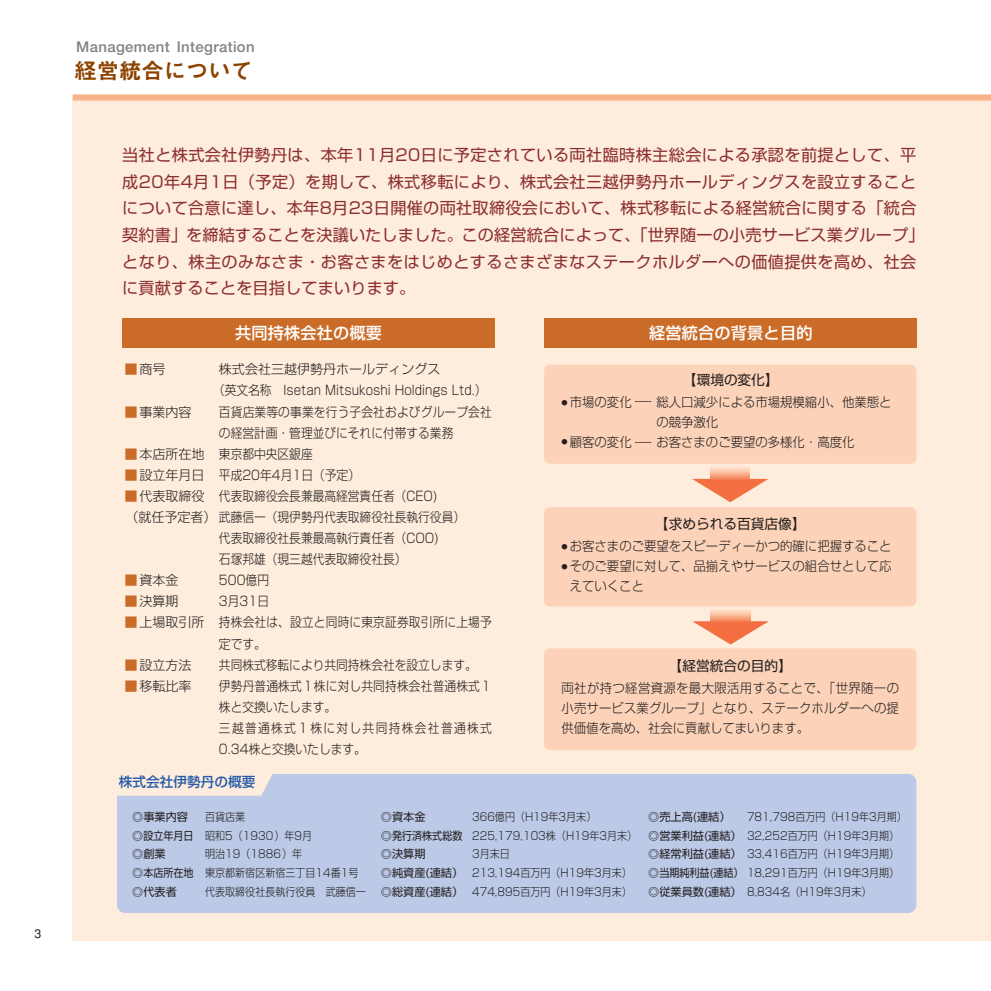
<style>
.page{position:relative;width:991px;height:991px;background:#fff}
.page>*{position:absolute;margin:0;border:0;box-sizing:border-box;transform-origin:0 0}
.t1{font:22.4px "Midashi Go MB31";color:#8d4300}
.t2{font:16.1px/26.6px "Shin Go";letter-spacing:.025em;color:#8c2f2f}
.t3{font:500 16.1px "Shin Go";letter-spacing:.015em;color:#fff}
.t4{font:700 14.88px "Futo Go B101";letter-spacing:.025em;color:#808285}
.t5{font:13.65px "Shin Go";color:#231f20}
.t6{font:500 13.65px "Shin Go";color:#275caa}
.t7{font:300 12.95px/21px "Shin Go";color:#231f20;scale:.9 1}
.t8{font:300 12.95px/19.8px "Shin Go";color:#231f20;scale:.95 1}
.t9{font:300 12.95px/21px "Shin Go";color:#231f20}
.t10{font:500 12.42px "Gothic BBB";color:#231f20}
.t11{font:300 11.2px/18.6px "Shin Go";color:#231f20;scale:.9 1}
.t12{font:11.2px/18.6px "Shin Go";color:#231f20}
.s1{color:#ca6c28}
.s2{font-weight:300}
</style>
<div class="page">
<div style="left:73px;top:97px;width:917px;height:844px;background:#feeddc"></div>
<div style="left:73px;top:94px;width:917px;height:7px;background:#f9b38a"></div>
<div style="left:122px;top:318px;width:372px;height:30px;background:#ca6c28"></div>
<div style="left:544px;top:318px;width:372px;height:30px;background:#ca6c28"></div>
<div style="left:117px;top:774px;width:799px;height:139px;background:#bccae7;border-radius:8px"></div>
<div style="left:117px;top:774px;width:156px;height:21px;background:#feeddc"></div>
<div style="left:544px;top:364px;width:372px;height:100px;background:#fcd3b9;border-radius:6px"></div>
<div style="left:544px;top:507px;width:372px;height:99px;background:#fcd3b9;border-radius:6px"></div>
<div style="left:544px;top:648px;width:372px;height:102px;background:#fcd3b9;border-radius:6px"></div>
<svg style="left:635px;top:401px;width:17px;height:1px"></svg>
<svg style="left:635px;top:442px;width:17px;height:1px"></svg>
<svg style="left:692px;top:479px;width:76px;height:23px"></svg>
<svg style="left:710px;top:467px;width:40px;height:13px"></svg>
<svg style="left:692px;top:621px;width:76px;height:23px"></svg>
<svg style="left:711px;top:609px;width:39px;height:14px"></svg>
<p class="t10" style="left:34px;top:928px;width:8px">3</p>
<p class="t4" style="left:76px;top:41px;width:180px">Management Integration</p>
<h1 class="t1" style="left:74px;top:62px;width:180px">経営統合について</h1>
<p class="t2" style="left:122px;top:143px;width:803px">当社と株式会社伊勢丹は、本年11月20日に予定されている両社臨時株主総会による承認を前提として、平成20年4月1日（予定）を期して、株式移転により、株式会社三越伊勢丹ホールディングスを設立することについて合意に達し、本年8月23日開催の両社取締役会において、株式移転による経営統合に関する「統合契約書」を締結することを決議いたしました。この経営統合によって、「世界随一の小売サービス業グループ」となり、株主のみなさま・お客さまをはじめとするさまざまなステークホルダーへの価値提供を高め、社会に貢献することを目指してまいります。</p>
<p class="t3" style="left:235px;top:327px;width:149px">共同持株会社の概要</p>
<p class="t9" style="left:124px;top:361px;width:43px"><span class="s1">■</span>商号</p>
<p class="t9" style="left:124px;top:403px;width:69px"><span class="s1">■</span>事業内容</p>
<p class="t9" style="left:124px;top:445px;width:82px"><span class="s1">■</span>本店所在地</p>
<p class="t9" style="left:124px;top:466px;width:82px"><span class="s1">■</span>設立年月日</p>
<p class="t9" style="left:124px;top:487px;width:342px"><span class="s1">■</span>代表取締役<br>（就任予定者）武藤信一（現伊勢丹代表取締役社長執行役員）</p>
<p class="t3" style="left:649px;top:327px;width:165px">経営統合の背景と目的</p>
<p class="t9" style="left:219px;top:361px;width:223px">株式会社三越伊勢丹ホールディングス</p>
<p class="t7" style="left:213px;top:382px;width:305px">（英文名称　Isetan Mitsukoshi Holdings Ltd.）</p>
<p class="t7" style="left:219px;top:403px;width:305px">百貨店業等の事業を行う子会社およびグループ会社</p>
<p class="t7" style="left:219px;top:424px;width:262px">の経営計画・管理並びにそれに付帯する業務</p>
<p class="t7" style="left:219px;top:445px;width:106px">東京都中央区銀座</p>
<p class="t7" style="left:219px;top:466px;width:158px">平成20年4月1日（予定）</p>
<p class="t7" style="left:219px;top:487px;width:244px">代表取締役会長兼最高経営責任者（CEO)</p>
<p class="t7" style="left:219px;top:529px;width:305px">代表取締役社長兼最高執行責任者（COO)<br>石塚邦雄（現三越代表取締役社長）<br>500億円<br>3月31日<br>持株会社は、設立と同時に東京証券取引所に上場予定です。<br>共同株式移転により共同持株会社を設立します。<br>伊勢丹普通株式１株に対し共同持株会社普通株式１株と交換いたします。<br>三越普通株式１株に対し共同持株会社普通株式<br>0.34株と交換いたします。</p>
<p class="t5" style="left:683px;top:375px;width:97px">【環境の変化】</p>
<p class="t8" style="left:656px;top:394px;width:249px;text-indent:-95px"><sup>●</sup> 市場の変化　　総人口減少による市場規模縮小、他業態との競争激化</p>
<p class="t8" style="left:561px;top:434px;width:310px"><sup>●</sup> 顧客の変化　　お客さまのご要望の多様化・高度化</p>
<p class="t5" style="left:655px;top:519px;width:152px">【求められる百貨店像】</p>
<p class="t8" style="left:561px;top:538px;width:349px"><sup>●</sup> お客さまのご要望をスピーディーかつ的確に把握すること</p>
<p class="t8" style="left:570px;top:558px;width:340px;text-indent:-8px"><sup>●</sup> そのご要望に対して、品揃えやサービスの組合せとして応えていくこと</p>
<p class="t9" style="left:124px;top:571px;width:56px"><span class="s1">■</span>資本金</p>
<p class="t9" style="left:124px;top:592px;width:56px"><span class="s1">■</span>決算期</p>
<p class="t9" style="left:124px;top:614px;width:82px"><span class="s1">■</span>上場取引所</p>
<p class="t9" style="left:124px;top:656px;width:69px"><span class="s1">■</span>設立方法</p>
<p class="t9" style="left:124px;top:677px;width:69px"><span class="s1">■</span>移転比率</p>
<p class="t5" style="left:669px;top:660px;width:124px">【経営統合の目的】</p>
<p class="t8" style="left:561px;top:680px;width:357px;text-align:justify">両社が持つ経営資源を最大限活用することで、「世界随一の小売サービス業グループ」となり、ステークホルダーへの提供価値を高め、社会に貢献してまいります。</p>
<p class="t6" style="left:119px;top:777px;width:138px">株式会社伊勢丹の概要</p>
<p class="t11" style="left:205px;top:809px;width:180px">百貨店業<br>昭和5（1930）年9月<br>明治19（1886）年<br>東京都新宿区新宿三丁目14番1号代表取締役社長執行役員　武藤信一</p>
<p class="t12" style="left:381px;top:808px;width:84px">◎資本金<br>◎発行済株式総数◎決算期<br>◎純資産(連結）◎総資産(連結）</p>
<p class="t11" style="left:472px;top:809px;width:185px">366億円（H19年3月末）<br>225,179,103株（H19年3月末）<br>3月末日<br>213,194百万円（H19年3月末）<br>474,895百万円（H19年3月末）</p>
<p class="t12" style="left:648px;top:808px;width:252px">◎売上高(連結）<br>◎営業利益(連結）<br>◎経常利益(連結）<br>◎当期純利益(連結） <span class="s2">18,291百万円（H19年3月期）</span>◎従業員数(連結）</p>
<p class="t11" style="left:747px;top:809px;width:179px">781,798百万円（H19年3月期）<br>32,252百万円（H19年3月期）<br>33,416百万円（H19年3月期）</p>
<p class="t11" style="left:747px;top:883px;width:140px">8,834名（H19年3月末）</p>
<p class="t12" style="left:132px;top:808px;width:63px">◎事業内容◎設立年月日◎創業<br>◎本店所在地◎代表者</p>
</div>
